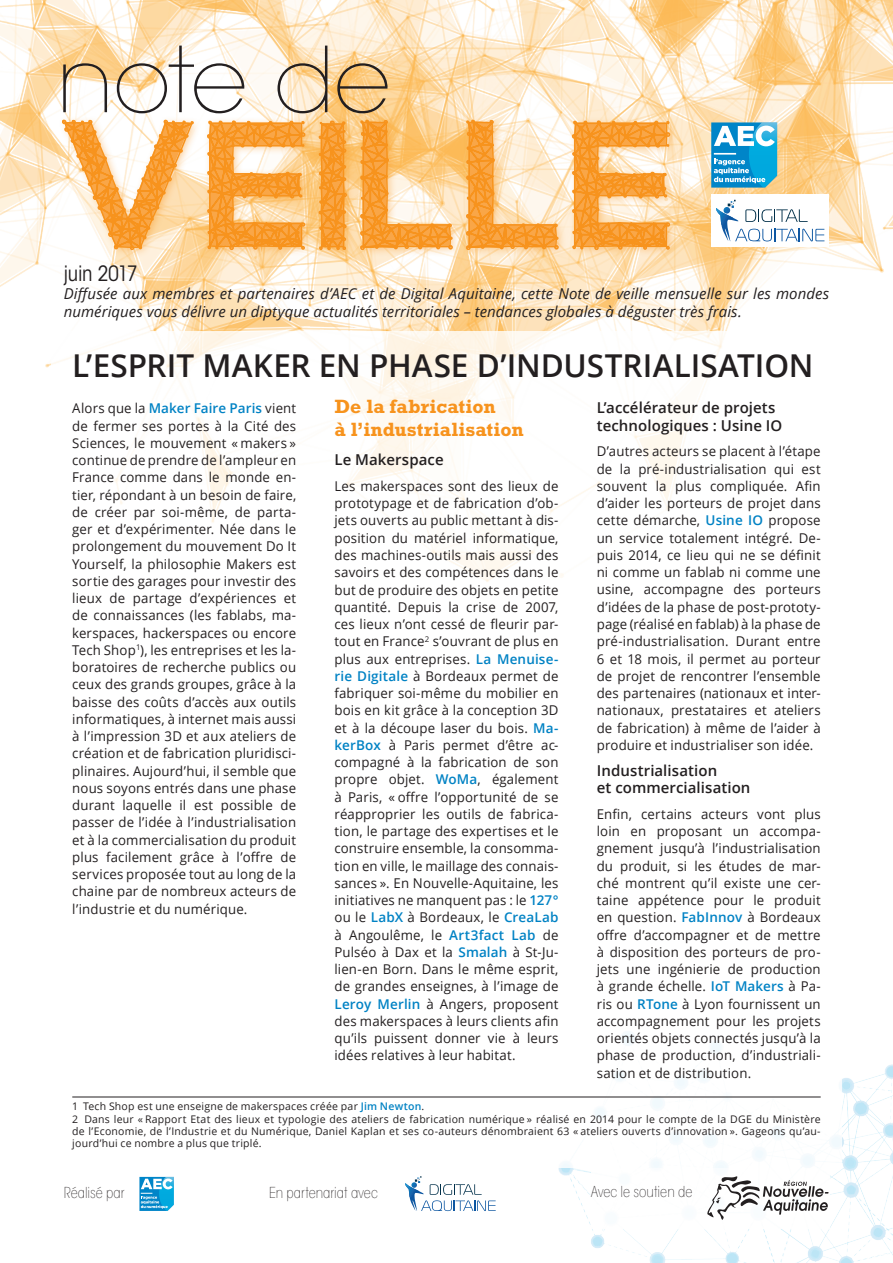
<style>
.page{position:relative;width:893px;height:1263px;background:#fff}
.page>*{position:absolute;margin:0;border:0;box-sizing:border-box;transform-origin:0 0}
.t1{font:200 90px "ITC Avant Garde Std";letter-spacing:-.02em;color:#231f20}
.t2{font:600 31.5px "Open Sans";color:#231f20}
.t3{font:condensed 21px "ITC Avant Garde Std";letter-spacing:-.015em;color:#231f20}
.t4{font:700 19.5px/22.5px "Rockwell Std";color:#f7931d}
.t5{font:italic 15px/18px "Open Sans";letter-spacing:.005em;color:#231f20}
.t6{font:600 15px/17.2px "Open Sans";letter-spacing:.005em;color:#231f20}
.t7{font:200 condensed 15px "ITC Avant Garde Std";color:#231f20}
.t8{font:13.5px/17.2px "Open Sans";letter-spacing:.01em;color:#231f20;text-align:justify}
.t9{font:10.5px/12.3px "Open Sans";letter-spacing:.02em;color:#231f20}
.s1{font-weight:600;color:#0082c4}
</style>
<div class="page">
<img style="left:0;top:0;width:893px;height:368px">
<img style="left:558px;top:1064px;width:335px;height:199px">
<div style="left:57px;top:115px;width:622px;height:144px;background:#f7931d;opacity:.44"></div>
<svg style="left:62px;top:120px;width:136px;height:131px"></svg>
<svg style="left:207px;top:120px;width:104px;height:135px;background:#f9b664"></svg>
<svg style="left:572px;top:120px;width:104px;height:135px;background:#f9b96b"></svg>
<svg style="left:319px;top:121px;width:29px;height:135px;background:#f8a33d"></svg>
<svg style="left:360px;top:120px;width:94px;height:130px;background:#fabf73"></svg>
<svg style="left:466px;top:120px;width:94px;height:130px;background:#fbcb8f"></svg>
<div style="left:591px;top:1168px;width:238px;height:60px;background:#fff"></div>
<svg style="left:707px;top:1176px;width:122px;height:44px"></svg>
<svg style="left:405px;top:1176px;width:91px;height:36px"></svg>
<svg style="left:139px;top:1177px;width:35px;height:34px"></svg>
<div style="left:51px;top:332px;width:791px;height:836px;background:#fff"></div>
<hr style="left:72px;top:1096px;width:749px;height:1px;background:#231f20">
<svg style="left:711px;top:122px;width:66px;height:66px"></svg>
<hr style="left:714px;top:153px;width:22px;height:2px;background:#fff">
<div style="left:711px;top:194px;width:118px;height:53px;background:#fff"></div>
<svg style="left:716px;top:200px;width:108px;height:42px"></svg>
<h1 class="t1" style="left:56px;top:27px;width:335px">note de</h1>
<h3 class="t3" style="left:64px;top:260px;width:75px">juin 2017</h3>
<p class="t5" style="left:64px;top:284px;width:767px">Di-ffusée aux membres et partenaires d’AEC et de Digital Aquitaine, cette Note de veille mensuelle sur les mondes numériques vous délivre un diptyque actualités territoriales – tendances globales à déguster très frais.</p>
<h2 class="t2" style="left:72px;top:344px;width:743px">L’ESPRIT MAKER EN PHASE D’INDUSTRIALISATION</h2>
<p class="t8" style="left:72px;top:399px;width:225px">Alors que la <span class="s1">Maker Faire Paris</span> vient de fermer ses portes à la Cité des Sciences, le mouvement « makers » continue de prendre de l’ampleur en France comme dans le monde en&shy;tier, répondant à un besoin de faire, de créer par soi-même, de parta&shy;ger et d’expérimenter. Née dans le prolongement du mouvement Do It Yourself, la philosophie Makers est sortie des garages pour investir des lieux de partage d’expériences et de connaissances (les fablabs, ma&shy;kerspaces, hackerspaces ou encore Tech Shop<sup>1</sup>), les entreprises et les la&shy;boratoires de recherche publics ou ceux des grands groupes, grâce à la baisse des coûts d’accès aux outils informatiques, à internet mais aussi à l’impression 3D et aux ateliers de création et de fabrication pluridisci&shy;plinaires. Aujourd’hui, il semble que nous soyons entrés dans une phase durant laquelle il est possible de passer de l’idée à l’industrialisation et à la commercialisation du produit plus facilement grâce à l’offre de services proposée tout au long de la chaine par de nombreux acteurs de l’industrie et du numérique.</p>
<h3 class="t4" style="left:334px;top:395px;width:191px">De la fabrication<br>à l’industrialisation</h3>
<p class="t6" style="left:334px;top:451px;width:111px">Le Makerspace</p>
<p class="t8" style="left:334px;top:477px;width:225px">Les makerspaces sont des lieux de prototypage et de fabrication d’ob&shy;jets ouverts au public mettant à dis&shy;position du matériel informatique, des machines-outils mais aussi des savoirs et des compétences dans le but de produire des objets en petite quantité. Depuis la crise de 2007, ces lieux n’ont cessé de fleurir par&shy;tout en France<sup>2</sup> s’ouvrant de plus en plus aux entreprises. <span class="s1">La Menuise&shy;rie Digitale</span> à Bordeaux permet de fabriquer soi-même du mobilier en bois en kit grâce à la conception 3D et à la découpe laser du bois. <span class="s1">Ma&shy;kerBox</span> à Paris permet d’être ac&shy;compagné à la fabrication de son propre objet. <span class="s1">WoMa</span>, également à Paris, « offre l’opportunité de se réapproprier les outils de fabrica&shy;tion, le partage des expertises et le construire ensemble, la consomma&shy;tion en ville, le maillage des connais&shy;sances ». En Nouvelle-Aquitaine, les initiatives ne manquent pas : le <span class="s1">127° </span>ou le <span class="s1">LabX</span> à Bordeaux, le <span class="s1">CreaLab </span>à Angoulême, le <span class="s1">Art3fact Lab</span> de Pulséo à Dax et la <span class="s1">Smalah</span> à St-Ju&shy;lien-en Born. Dans le même esprit, de grandes enseignes, à l’image de <span class="s1">Leroy Merlin</span> à Angers, proposent des makerspaces à leurs clients afin qu’ils puissent donner vie à leurs idées relatives à leur habitat.</p>
<p class="t6" style="left:597px;top:399px;width:187px">L’accélérateur de projets technologiques : Usine IO</p>
<p class="t8" style="left:597px;top:443px;width:225px">D’autres acteurs se placent à l’étape de la pré-industrialisation qui est souvent la plus compliquée. Afin d’aider les porteurs de projet dans cette démarche, <span class="s1">Usine IO</span> propose un service totalement intégré. De&shy;puis 2014, ce lieu qui ne se définit ni comme un fablab ni comme une usine, accompagne des porteurs d’idées de la phase de post-prototy&shy;page (réalisé en fablab) à la phase de pré-industrialisation. Durant entre 6 et 18 mois, il permet au porteur de projet de rencontrer l’ensemble des partenaires (nationaux et inter&shy;nationaux, prestataires et ateliers de fabrication) à même de l’aider à produire et industrialiser son idée.</p>
<p class="t6" style="left:597px;top:761px;width:155px">Industrialisation<br>et commercialisation</p>
<p class="t8" style="left:597px;top:805px;width:225px">Enfin, certains acteurs vont plus loin en proposant un accompa&shy;gnement jusqu’à l’industrialisation du produit, si les études de mar&shy;ché montrent qu’il existe une cer&shy;taine appétence pour le produit en question. <span class="s1">FabInnov</span> à Bordeaux offre d’accompagner et de mettre à disposition des porteurs de pro&shy;jets une ingénierie de production à grande échelle. <span class="s1">IoT Makers</span> à Pa&shy;ris ou <span class="s1">RTone</span> à Lyon fournissent un accompagnement pour les projets orientés objets connectés jusqu’à la phase de production, d’industriali&shy;sation et de distribution.</p>
<p class="t9" style="left:72px;top:1099px;width:750px">1 Tech Shop est une enseigne de makerspaces créée par <span class="s1">Jim Newton</span>.<br>2 Dans leur « Rapport Etat des lieux et typologie des ateliers de fabrication numérique » réalisé en 2014 pour le compte de la DGE du Ministère de l’Economie, de l’Industrie et du Numérique, Daniel Kaplan et ses co-auteurs dénombraient 63 « ateliers ouverts d’innovation ». Gageons qu’au&shy;jourd’hui ce nombre a plus que triplé.</p>
<p class="t7" style="left:64px;top:1184px;width:62px">Réalisé par</p>
<p class="t7" style="left:269px;top:1183px;width:110px">En partenariat avec</p>
<p class="t7" style="left:591px;top:1183px;width:103px">Avec le soutien de</p>
</div>
